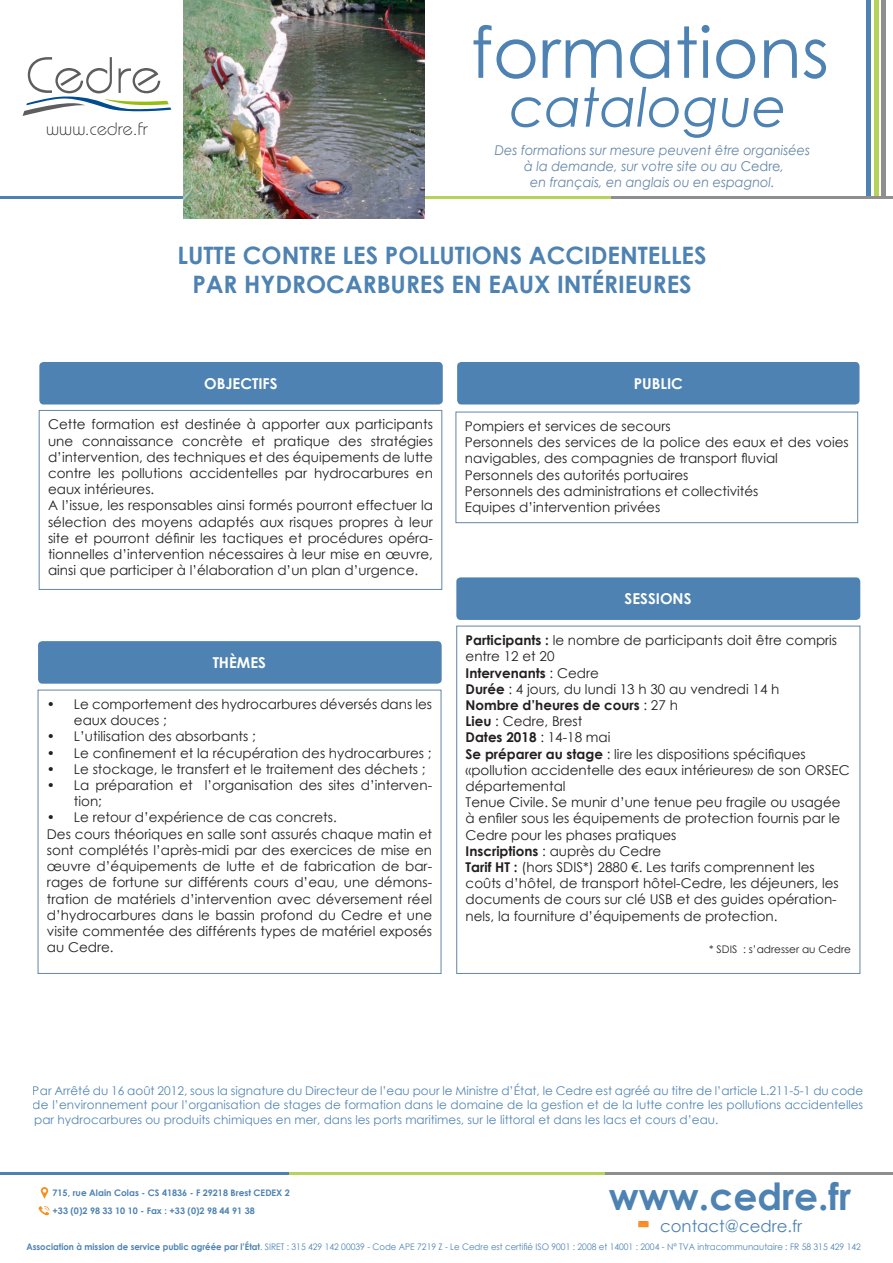
<style>
.page{position:relative;width:893px;height:1263px;background:#fff}
.page>*{position:absolute;margin:0;border:0;box-sizing:border-box;transform-origin:0 0}
.t1{font:70.5px "Century Gothic";color:#4d82b2}
.t2{font:italic 54px "Century Gothic";color:#4d82b2}
.t3{font:700 37.5px "Century Gothic";color:#4d82b2}
.t4{font:700 24px "Century Gothic";color:#4d82b2}
.t5{font:18px "Bauhaus Light ITC";color:#231f20}
.t6{font:16.5px "Century Gothic";color:#4d82b2}
.t7{font:700 15px "Century Gothic";color:#fff}
.t8{font:13.5px/16.2px "Century Gothic";color:#231f20}
.t9{font:italic 13.5px/16.2px "Century Gothic";color:#6486a6;text-align:center;scale:.95 1}
.t10{font:700 13.5px "Century Gothic";color:#231f20}
.t11{font:12px/14.4px "Century Gothic";color:#4d82b2;text-align:justify}
.t12{font:10.5px "Century Gothic";color:#231f20}
.t13{font:9px "Century Gothic";color:#4d82b2;scale:.95 1}
.t14{font:700 9px/18px "Century Gothic";color:#4d82b2}
.s1{font-style:normal}
.s2{font-weight:700}
.s3{font-weight:400}
</style>
<div class="page">
<div style="left:457px;top:362px;width:402px;height:42px;background:#4d82b2;border-radius:4px"></div>
<div style="left:456px;top:412px;width:402px;height:111px;border:1px solid #6486a6"></div>
<div style="left:38px;top:641px;width:404px;height:43px;background:#4d82b2;border-radius:4px"></div>
<div style="left:39px;top:362px;width:404px;height:42px;background:#4d82b2;border-radius:4px"></div>
<div style="left:39px;top:410px;width:403px;height:180px;border:1px solid #6486a6"></div>
<div style="left:456px;top:626px;width:404px;height:348px;border:1px solid #6486a6"></div>
<div style="left:456px;top:577px;width:404px;height:43px;background:#4d82b2;border-radius:4px"></div>
<svg style="left:23px;top:57px;width:148px;height:59px"></svg>
<hr style="left:882px;top:0;width:4px;height:198px;background:#8f8f90">
<hr style="left:867px;top:0;width:4px;height:198px;background:#4d82b2">
<hr style="left:874px;top:0;width:4px;height:198px;background:#b6d259">
<svg style="left:39px;top:1206px;width:11px;height:9px"></svg>
<svg style="left:41px;top:1187px;width:7px;height:12px"></svg>
<div style="left:638px;top:1221px;width:11px;height:6px;background:#f68f1e"></div>
<svg style="left:638px;top:1221px;width:11px;height:4px"></svg>
<hr style="left:611px;top:197px;width:282px;height:2px;background:#8f8f90">
<hr style="left:0;top:197px;width:296px;height:2px;background:#4d82b2">
<hr style="left:296px;top:197px;width:315px;height:2px;background:#b6d259">
<hr style="left:604px;top:1172px;width:289px;height:3px;background:#8f8f90">
<hr style="left:0;top:1172px;width:289px;height:3px;background:#4d82b2">
<hr style="left:289px;top:1172px;width:315px;height:3px;background:#b6d259">
<img style="left:183px;top:0;width:242px;height:219px">
<p class="t5" style="left:46px;top:118px;width:103px">www.cedre.fr</p>
<p class="t1" style="left:471px;top:3px;width:360px">formations</p>
<p class="t2" style="left:510px;top:69px;width:279px">catalogue</p>
<p class="t9" style="left:495px;top:141px;width:333px">Des formations sur mesure peuvent être organisées à la demande, sur votre site ou au <span class="s1">Cedre</span>,</p>
<p class="t9" style="left:530px;top:174px;width:259px">en français, en anglais ou en espagnol.</p>
<p class="t4" style="left:178px;top:237px;width:530px">LUTTE CONTRE LES POLLUTIONS ACCIDENTELLES</p>
<p class="t4" style="left:192px;top:266px;width:501px">PAR HYDROCARBURES EN EAUX INTÉRIEURES</p>
<p class="t7" style="left:204px;top:372px;width:75px">OBJECTIFS</p>
<p class="t8" style="left:48px;top:416px;width:386px;text-align:justify">Cette formation est destinée à apporter aux participants une connaissance concrète et pratique des stratégies d’intervention, des techniques et des équipements de lutte contre les pollutions accidentelles par hydrocarbures en eaux intérieures.</p>
<p class="t8" style="left:48px;top:497px;width:386px;text-align:justify">A l’issue, les responsables ainsi formés pourront effectuer la sélection des moyens adaptés aux risques propres à leur site et pourront définir les tactiques et procédures opéra&shy;tionnelles d’intervention nécessaires à leur mise en œuvre, ainsi que participer à l’élaboration d’un plan d’urgence.</p>
<p class="t7" style="left:213px;top:651px;width:55px">THÈMES</p>
<p class="t8" style="left:74px;top:696px;width:360px;text-indent:-27px">• Le comportement des hydrocarbures déversés dans les eaux douces ;</p>
<p class="t8" style="left:47px;top:728px;width:210px">• L’utilisation des absorbants ;</p>
<p class="t8" style="left:47px;top:744px;width:386px">• Le confinement et la récupération des hydrocarbures ;</p>
<p class="t8" style="left:47px;top:761px;width:380px">• Le stockage, le transfert et le traitement des déchets ;</p>
<p class="t8" style="left:74px;top:777px;width:360px;text-indent:-27px">• La préparation et l’organisation des sites d’interven&shy;tion;</p>
<p class="t8" style="left:47px;top:809px;width:291px">• Le retour d’expérience de cas concrets.</p>
<p class="t8" style="left:47px;top:825px;width:387px;text-align:justify">Des cours théoriques en salle sont assurés chaque matin et sont complétés l’après-midi par des exercices de mise en œuvre d’équipements de lutte et de fabrication de bar&shy;rages de fortune sur différents cours d’eau, une démons&shy;tration de matériels d’intervention avec déversement réel d’hydrocarbures dans le bassin profond du Cedre et une visite commentée des différents types de matériel exposés au Cedre.</p>
<p class="t7" style="left:634px;top:372px;width:51px">PUBLIC</p>
<p class="t8" style="left:465px;top:418px;width:207px">Pompiers et services de secours</p>
<p class="t8" style="left:465px;top:434px;width:385px">Personnels des services de la police des eaux et des voies navigables, des compagnies de transport fluvial</p>
<p class="t8" style="left:465px;top:466px;width:225px">Personnels des autorités portuaires</p>
<p class="t8" style="left:465px;top:483px;width:295px">Personnels des administrations et collectivités</p>
<p class="t8" style="left:465px;top:499px;width:197px">Equipes d’intervention privées</p>
<p class="t7" style="left:625px;top:587px;width:68px">SESSIONS</p>
<p class="t8" style="left:466px;top:632px;width:373px"><span class="s2">Participants :</span> le nombre de participants doit être compris entre 12 et 20</p>
<p class="t10" style="left:466px;top:662px;width:135px">Intervenants <span class="s3">: Cedre</span></p>
<p class="t8" style="left:466px;top:680px;width:315px"><span class="s2">Durée</span> : 4 jours, du lundi 13 h 30 au vendredi 14 h<br><span class="s2">Nombre d’heures de cours</span> : 27 h</p>
<p class="t8" style="left:466px;top:713px;width:118px"><span class="s2">Lieu</span> : Cedre, Brest</p>
<p class="t10" style="left:466px;top:727px;width:146px">Dates 2018 <span class="s3">: 14-18 mai</span></p>
<p class="t8" style="left:466px;top:745px;width:386px"><span class="s2">Se préparer au stage</span> : lire les dispositions spécifiques «pollution accidentelle des eaux intérieures» de son ORSEC départemental</p>
<p class="t8" style="left:466px;top:794px;width:376px;text-align:justify">Tenue Civile. Se munir d’une tenue peu fragile ou usagée à enfiler sous les équipements de protection fournis par le Cedre pour les phases pratiques</p>
<p class="t8" style="left:466px;top:842px;width:197px"><span class="s2">Inscriptions</span> : auprès du Cedre</p>
<p class="t8" style="left:466px;top:859px;width:375px"><span class="s2">Tarif HT :</span> (hors SDIS*) 2880 €. Les tarifs comprennent les coûts d’hôtel, de transport hôtel-Cedre, les déjeuners, les documents de cours sur clé USB et des guides opération&shy;nels, la fourniture d’équipements de protection.</p>
<p class="t12" style="left:709px;top:942px;width:143px">* SDIS : s’adresser au Cedre</p>
<p class="t11" style="left:33px;top:1083px;width:832px">Par Arrêté du 16 août 2012, sous la signature du Directeur de l’eau pour le Ministre d’État, le Cedre est agréé au titre de l’article L.211-5-1 du code de l’environnement pour l’organisation de stages de formation dans le domaine de la gestion et de la lutte contre les pollutions accidentelles par hydrocarbures ou produits chimiques en mer, dans les ports maritimes, sur le littoral et dans les lacs et cours d’eau.</p>
<p class="t3" style="left:609px;top:1167px;width:244px">www.cedre.fr</p>
<p class="t6" style="left:660px;top:1214px;width:144px">contact@cedre.fr</p>
<p class="t14" style="left:53px;top:1183px;width:239px">715, rue Alain Colas - CS 41836 - F 29218 Brest CEDEX 2 +33 (0)2 98 33 10 10 - Fax : +33 (0)2 98 44 91 38</p>
<p class="t13" style="left:26px;top:1241px;width:880px"><span class="s2">Association à mission de service public agréée par l’État</span>. SIRET : 315 429 142 00039 - Code APE 7219 Z - Le Cedre est certifié ISO 9001 : 2008 et 14001 : 2004 - N° TVA intracommunautaire : FR 58 315 429 142</p>
</div>
